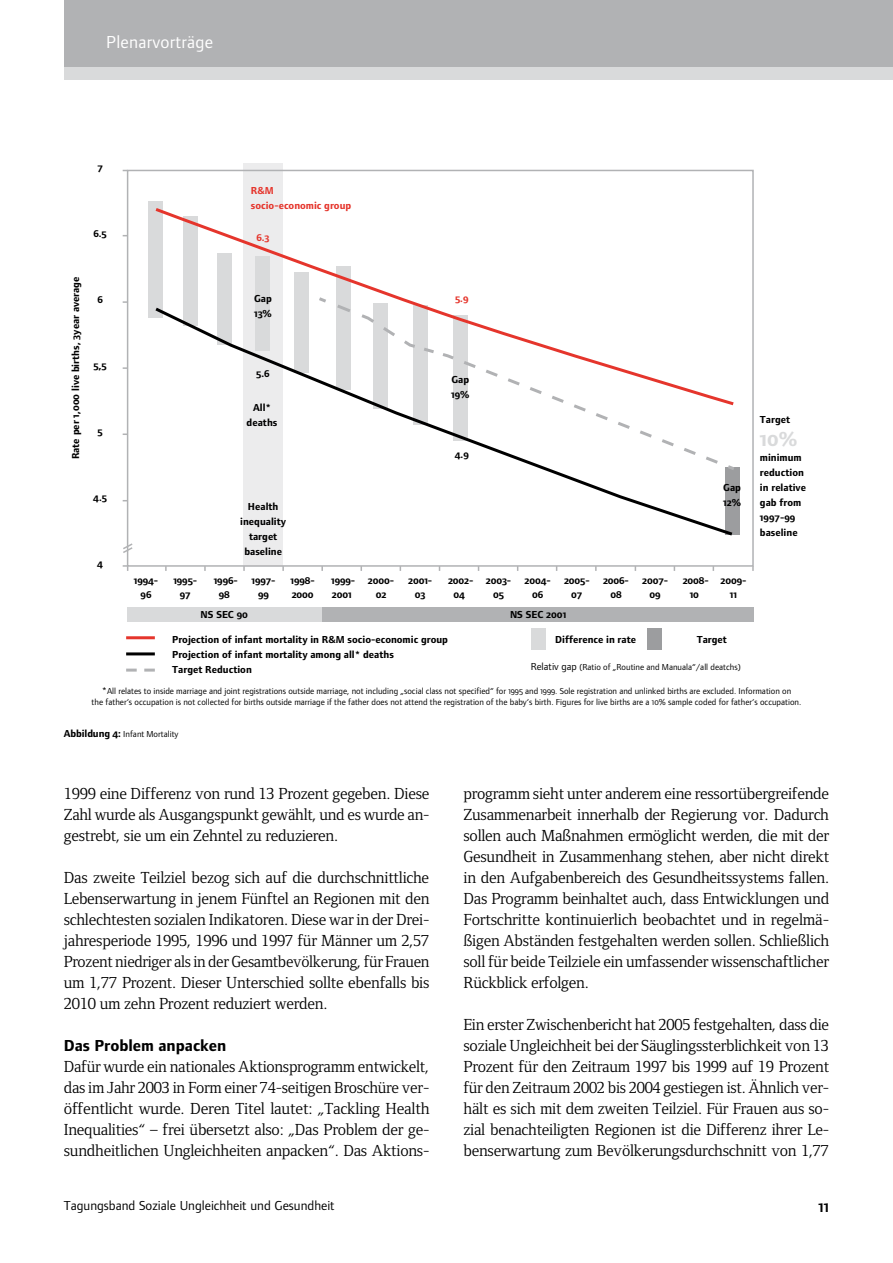
<style>
.page{position:relative;width:893px;height:1263px;background:#fff}
.page>*{position:absolute;margin:0;border:0;box-sizing:border-box;transform-origin:0 0}
.t1{font:21px "Foundry Form Sans Bold OSF";color:#d9dadb}
.t2{font:18px "Foundry Form Sans Book OSF";letter-spacing:.015em;color:#fff}
.t3{font:16.5px/21px "Foundry Form Serif";letter-spacing:-.015em;color:#000;text-align:justify}
.t4{font:16.5px "Foundry Form Sans Bold OSF";color:#000}
.t5{font:16.5px "Foundry Form Sans Demi OSF";color:#000}
.t6{font:13.5px "Foundry Form Sans Book OSF";color:#000}
.t7{font:10.5px/13.5px "Foundry Form Sans Bold OSF";color:#000;text-align:center}
.t8{font:10.5px/15px "Foundry Form Sans Bold OSF";color:#e5352c}
.t9{font:9px/10.5px "Foundry Form Sans Book OSF";color:#000;text-align:center}
.s1{font-size:10.5px}
.s2{font-family:"Foundry Form Sans Bold OSF";font-size:10.5px}
</style>
<div class="page">
<div style="left:243px;top:163px;width:40px;height:404px;background:#ececed"></div>
<div style="left:64px;top:0;width:829px;height:67px;background:#b1b2b4"></div>
<div style="left:64px;top:67px;width:829px;height:12px;background:#d9dadb"></div>
<div style="left:127px;top:170px;width:627px;height:397px;border:2px solid #b1b2b4"></div>
<svg style="left:123px;top:565px;width:5px;height:6px"></svg>
<div style="left:149px;top:201px;width:14px;height:117px;background:#d9dadb"></div>
<div style="left:725px;top:467px;width:15px;height:67px;background:#9c9d9f"></div>
<svg style="left:552px;top:473px;width:184px;height:63px"></svg>
<svg style="left:155px;top:208px;width:240px;height:174px"></svg>
<svg style="left:316px;top:295px;width:418px;height:178px"></svg>
<div style="left:127px;top:607px;width:195px;height:14px;background:#d9dadb"></div>
<div style="left:322px;top:607px;width:432px;height:14px;background:#b1b2b4"></div>
<div style="left:531px;top:628px;width:15px;height:21px;background:#d9dadb"></div>
<div style="left:647px;top:628px;width:15px;height:21px;background:#9c9d9f"></div>
<hr style="left:126px;top:636px;width:29px;height:3px;background:#e5352c">
<hr style="left:126px;top:652px;width:29px;height:3px;background:#000">
<svg style="left:126px;top:669px;width:29px;height:3px"></svg>
<svg style="left:123px;top:542px;width:10px;height:12px"></svg>
<p class="t2" style="left:106px;top:32px;width:108px">Plenarvorträge</p>
<p class="t7" style="left:97px;top:161px;width:7px">7</p>
<p class="t7" style="left:93px;top:227px;width:15px">6.5</p>
<p class="t7" style="left:69px;top:459px;width:184px;rotate:-90deg">Rate per 1,000 live births, 3year average</p>
<p class="t7" style="left:97px;top:293px;width:7px">6</p>
<p class="t7" style="left:93px;top:359px;width:15px">5,5</p>
<p class="t7" style="left:97px;top:425px;width:7px">5</p>
<p class="t7" style="left:93px;top:491px;width:15px">4.5</p>
<p class="t7" style="left:97px;top:557px;width:7px">4</p>
<p class="t8" style="left:251px;top:183px;width:102px">R&amp;M<br>socio-economic group</p>
<p class="t8" style="left:256px;top:230px;width:15px">6.3</p>
<p class="t7" style="left:254px;top:290px;width:19px;line-height:15px;text-align:left">Gap<br>13%</p>
<p class="t8" style="left:455px;top:291px;width:15px">5.9</p>
<p class="t7" style="left:256px;top:367px;width:15px">5.6</p>
<p class="t7" style="left:247px;top:400px;width:32px;line-height:15px">All* deaths</p>
<p class="t7" style="left:240px;top:499px;width:47px;line-height:15px">Health inequality target baseline</p>
<p class="t7" style="left:451px;top:372px;width:20px;line-height:15px;text-align:left">Gap<br>19%</p>
<p class="t7" style="left:455px;top:448px;width:16px">4.9</p>
<p class="t7" style="left:723px;top:480px;width:19px;line-height:15px;text-align:left">Gap<br>12%</p>
<p class="t7" style="left:134px;top:574px;width:26px">1994-<br>96</p>
<p class="t7" style="left:173px;top:574px;width:25px">1995-<br>97</p>
<p class="t7" style="left:214px;top:574px;width:26px">1996-<br>98</p>
<p class="t7" style="left:252px;top:574px;width:26px">1997-<br>99</p>
<p class="t7" style="left:291px;top:574px;width:26px;text-align:left">1998-<br>2000</p>
<p class="t7" style="left:331px;top:574px;width:26px;text-align:left">1999-<br>2001</p>
<p class="t7" style="left:368px;top:574px;width:28px">2000-<br>02</p>
<p class="t7" style="left:408px;top:574px;width:26px">2001-<br>03</p>
<p class="t7" style="left:448px;top:574px;width:27px">2002-<br>04</p>
<p class="t7" style="left:486px;top:574px;width:27px">2003-<br>05</p>
<p class="t7" style="left:524px;top:574px;width:28px">2004-<br>06</p>
<p class="t7" style="left:564px;top:574px;width:27px">2005-<br>07</p>
<p class="t7" style="left:603px;top:574px;width:27px">2006-<br>08</p>
<p class="t7" style="left:642px;top:574px;width:27px">2007-<br>09</p>
<p class="t7" style="left:683px;top:574px;width:28px">2008-<br>10</p>
<p class="t7" style="left:720px;top:574px;width:27px">2009-<br>11</p>
<p class="t7" style="left:201px;top:607px;width:49px">NS SEC 90</p>
<p class="t7" style="left:510px;top:607px;width:58px">NS SEC 2001</p>
<p class="t7" style="left:760px;top:412px;width:32px">Target</p>
<p class="t1" style="left:760px;top:428px;width:39px">10%</p>
<p class="t7" style="left:760px;top:450px;width:48px;line-height:15px;text-align:left">minimum reduction in relative gab from<br>1997-99 baseline</p>
<p class="t7" style="left:172px;top:633px;width:277px">Projection of infant mortality in R&amp;M socio-economic group</p>
<p class="t7" style="left:555px;top:632px;width:83px">Difference in rate</p>
<p class="t7" style="left:697px;top:632px;width:32px">Target</p>
<p class="t7" style="left:172px;top:647px;width:223px;line-height:15px;text-align:left">Projection of infant mortality among all* deaths<br>Target Reduction</p>
<p class="t9" style="left:531px;top:662px;width:211px"><span class="s1">Relativ gap</span> (Ratio of „Routine and Manuala“/all deatchs)</p>
<p class="t9" style="left:92px;top:686px;width:711px"><span class="s1">*</span>All relates to inside marriage and joint registrations outside marriage, not including „social class not specified“ for 1995 and 1999. Sole registration and unlinked births are excluded. Information on<br>the father‘s occupation is not collected for births outside marriage if the father does not attend the registration of the baby‘s birth. Figures for live births are a 10% sample coded for father‘s occupation.</p>
<p class="t9" style="left:64px;top:729px;width:116px"><span class="s2">Abbildung 4:</span> Infant Mortality</p>
<p class="t3" style="left:64px;top:783px;width:367px">1999 eine Differenz von rund 13 Prozent gegeben. Diese Zahl wurde als Ausgangspunkt gewählt, und es wurde an&shy;gestrebt, sie um ein Zehntel zu reduzieren.</p>
<p class="t3" style="left:64px;top:867px;width:367px">Das zweite Teilziel bezog sich auf die durchschnittliche Lebenserwartung in jenem Fünftel an Regionen mit den schlechtesten sozialen Indikatoren. Diese war in der Drei&shy;jahresperiode 1995, 1996 und 1997 für Männer um 2,57<br>Prozent niedriger als in der Gesamtbevölkerung, für Frauen um 1,77 Prozent. Dieser Unterschied sollte ebenfalls bis 2010 um zehn Prozent reduziert werden.</p>
<p class="t4" style="left:64px;top:1036px;width:164px">Das Problem anpacken</p>
<p class="t3" style="left:64px;top:1056px;width:367px">Dafür wurde ein nationales Aktionsprogramm entwickelt, das im Jahr 2003 in Form einer 74-seitigen Broschüre ver&shy;öffentlicht wurde. Deren Titel lautet: „Tackling Health Inequalities“ – frei übersetzt also: „Das Problem der ge&shy;sundheitlichen Ungleichheiten anpacken“. Das Aktions-</p>
<p class="t3" style="left:463px;top:783px;width:367px">programm sieht unter anderem eine ressortübergreifende Zusammenarbeit innerhalb der Regierung vor. Dadurch sollen auch Maßnahmen ermöglicht werden, die mit der Gesundheit in Zusammenhang stehen, aber nicht direkt in den Aufgabenbereich des Gesundheitssystems fallen.<br>Das Programm beinhaltet auch, dass Entwicklungen und Fortschritte kontinuierlich beobachtet und in regelmä&shy;ßigen Abständen festgehalten werden sollen. Schließlich soll für beide Teilziele ein umfassender wissenschaftlicher Rückblick erfolgen.</p>
<p class="t3" style="left:463px;top:1014px;width:367px">Ein erster Zwischenbericht hat 2005 festgehalten, dass die soziale Ungleichheit bei der Säuglingssterblichkeit von 13<br>Prozent für den Zeitraum 1997 bis 1999 auf 19 Prozent für den Zeitraum 2002 bis 2004 gestiegen ist. Ähnlich ver&shy;hält es sich mit dem zweiten Teilziel. Für Frauen aus so&shy;zial benachteiligten Regionen ist die Differenz ihrer Le&shy;benserwartung zum Bevölkerungsdurchschnitt von 1,77</p>
<p class="t6" style="left:64px;top:1198px;width:272px">Tagungsband Soziale Ungleichheit und Gesundheit</p>
<p class="t5" style="left:819px;top:1197px;width:12px">11</p>
</div>
